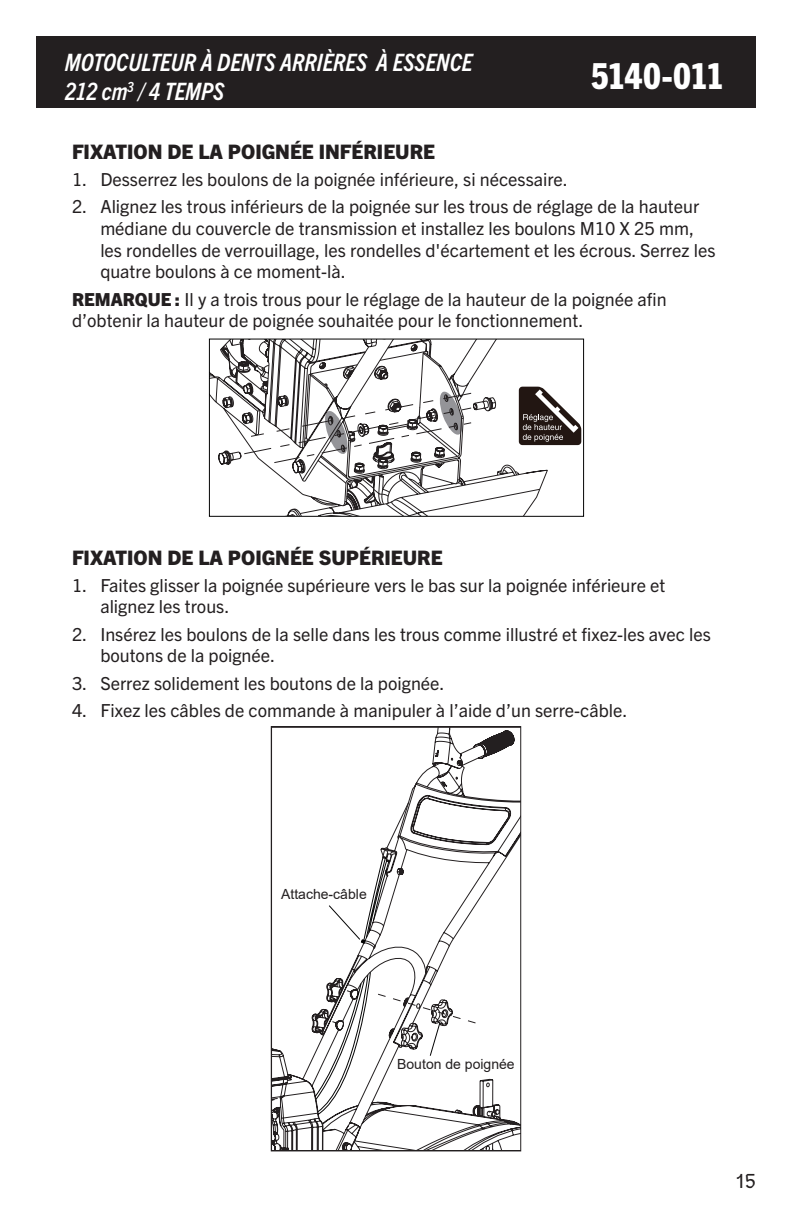
<style>
.page{position:relative;width:792px;height:1224px;background:#fff}
.page>*{position:absolute;margin:0;border:0;box-sizing:border-box;transform-origin:0 0}
.t1{font:800 condensed 36px "Trade Gothic Next LT Pro";letter-spacing:-.03em;color:#fff}
.t2{font:italic 700 condensed 24px/28.8px "Trade Gothic Next LT Pro";letter-spacing:-.005em;color:#fff}
.t3{font:800 20px "Trade Gothic Next LT Pro";color:#231f20}
.t4{font:20px "Prophet";color:#231f20}
.t5{font:18px/21.6px "Trade Gothic Next LT Pro";color:#231f20}
.t6{font:14px "Arial";color:#231f20}
.s1{font-weight:800}
</style>
<div class="page">
<div style="left:36px;top:36px;width:720px;height:72px;background:#231f20"></div>
<svg style="left:211px;top:341px;width:337px;height:174px"></svg>
<svg style="left:222px;top:363px;width:274px;height:148px"></svg>
<div style="left:209px;top:339px;width:375px;height:178px;border:1px solid #030303"></div>
<svg style="left:519px;top:387px;width:62px;height:58px"></svg>
<svg style="left:218px;top:390px;width:254px;height:75px"></svg>
<svg style="left:273px;top:728px;width:246px;height:421px"></svg>
<div style="left:271px;top:726px;width:250px;height:425px;border:1px solid #231f20"></div>
<svg style="left:314px;top:802px;width:162px;height:313px"></svg>
<h2 class="t2" style="left:65px;top:46px;width:409px">MOTOCULTEUR À DENTS ARRIÈRES À ESSENCE<br>212 cm<sup>3</sup> / 4 TEMPS</h2>
<p class="t3" style="left:72px;top:138px;width:365px">FIXATION DE LA POIGNÉE INFÉRIEURE</p>
<p class="t5" style="left:72px;top:168px;width:498px">1. Desserrez les boulons de la poignée inférieure, si nécessaire.</p>
<p class="t5" style="left:100px;top:195px;width:617px;text-indent:-28px">2. Alignez les trous inférieurs de la poignée sur les trous de réglage de la hauteur médiane du couvercle de transmission et installez les boulons M10 X 25 mm, les rondelles de verrouillage, les rondelles d'écartement et les écrous. Serrez les quatre boulons à ce moment-là.</p>
<p class="t5" style="left:72px;top:287px;width:596px"><span class="s1">REMARQUE :</span> Il y a trois trous pour le réglage de la hauteur de la poignée afin d’obtenir la hauteur de poignée souhaitée pour le fonctionnement.</p>
<h1 class="t1" style="left:591px;top:51px;width:135px">5140-011</h1>
<p class="t3" style="left:72px;top:543px;width:372px">FIXATION DE LA POIGNÉE SUPÉRIEURE</p>
<p class="t5" style="left:100px;top:573px;width:567px;text-indent:-28px">1. Faites glisser la poignée supérieure vers le bas sur la poignée inférieure et alignez les trous.</p>
<p class="t5" style="left:100px;top:622px;width:612px;text-indent:-28px">2. Insérez les boulons de la selle dans les trous comme illustré et fixez-les avec les boutons de la poignée.</p>
<p class="t5" style="left:72px;top:671px;width:374px">3. Serrez solidement les boutons de la poignée.</p>
<p class="t5" style="left:72px;top:698px;width:557px">4. Fixez les câbles de commande à manipuler à l’aide d’un serre-câble.</p>
<p class="t6" style="left:281px;top:884px;width:87px">Attache-câble</p>
<p class="t6" style="left:397px;top:1055px;width:119px">Bouton de poignée</p>
<p class="t4" style="left:737px;top:1168px;width:21px">15</p>
</div>
